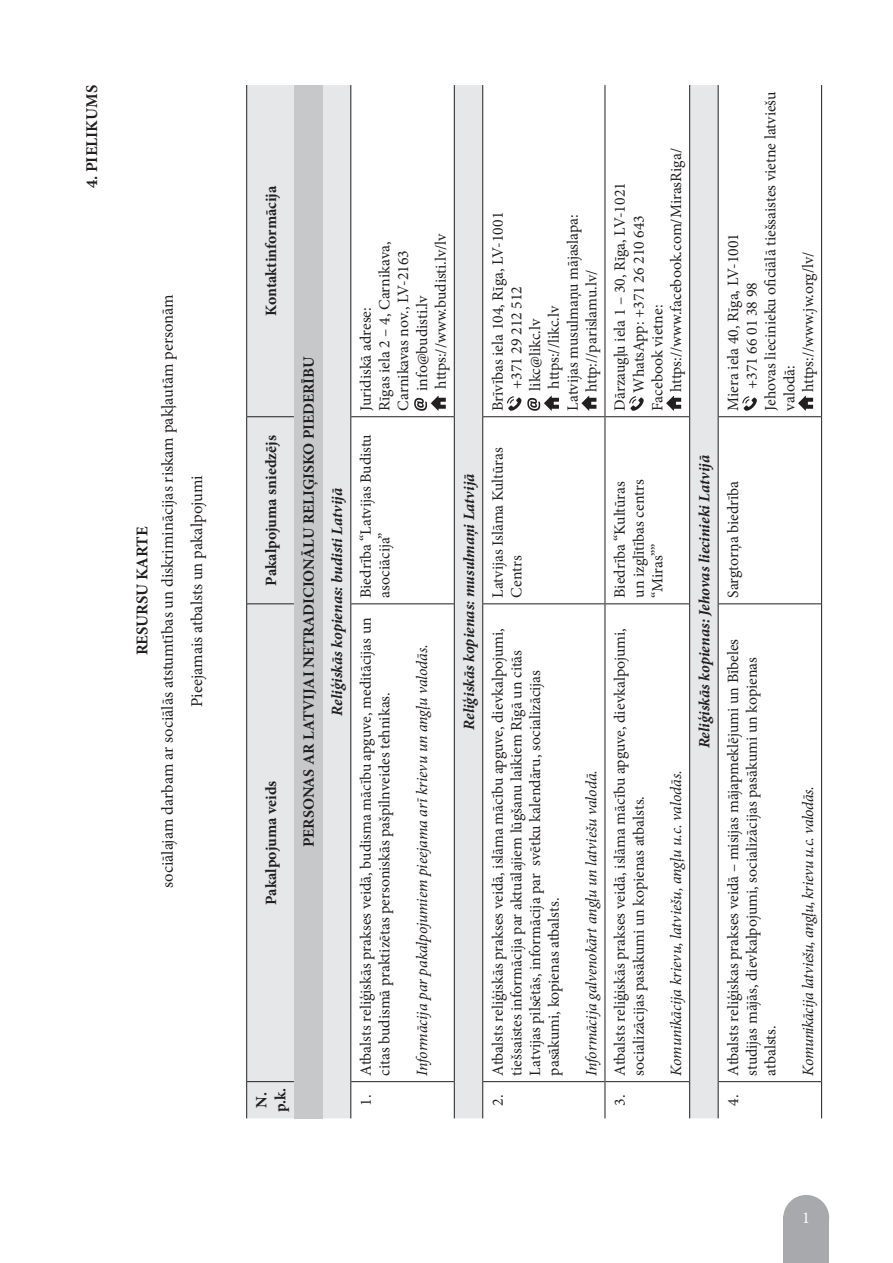
<style>
.page{position:relative;width:893px;height:1263px;background:#fff}
.page>*{position:absolute;margin:0;border:0;box-sizing:border-box;transform-origin:0 0}
.t1{font:16.5px/29.5px "Minion Pro";color:#231f20;text-align:center}
.t2{font:700 16.5px "Minion Pro";color:#231f20}
.t3{font:16.5px "Minion Pro";color:#fff}
.t4{font:15.75px/18.8px "Minion Pro";color:#231f20}
.t5{font:italic 15.75px "Minion Pro";letter-spacing:-.015em;color:#231f20}
.t6{font:italic 700 15.75px "Minion Pro";letter-spacing:-.005em;color:#231f20}
.t7{font:700 15.75px/18.8px "Minion Pro";color:#231f20}
</style>
<div class="page">
<div style="left:783px;top:1195px;width:46px;height:46px;background:#a8a9ad;border-radius:50%"></div>
<div style="left:783px;top:1216px;width:46px;height:47px;background:#a8a9ad"></div>
<svg style="left:247px;top:85px;width:471px;height:1033px"></svg>
<div style="left:294px;top:85px;width:28px;height:1033px;background:#c7c8ca"></div>
<hr style="left:246px;top:1082px;width:1px;height:36px;background:#231f20">
<hr style="left:246px;top:604px;width:1px;height:478px;background:#231f20">
<hr style="left:247px;top:1081px;width:47px;height:1px;background:#231f20">
<hr style="left:246px;top:417px;width:1px;height:187px;background:#231f20">
<hr style="left:247px;top:603px;width:47px;height:1px;background:#231f20">
<hr style="left:246px;top:85px;width:1px;height:332px;background:#231f20">
<hr style="left:247px;top:416px;width:47px;height:1px;background:#231f20">
<hr style="left:350px;top:1082px;width:1px;height:36px;background:#231f20">
<hr style="left:350px;top:604px;width:1px;height:478px;background:#231f20">
<hr style="left:351px;top:1081px;width:103px;height:1px;background:#231f20">
<hr style="left:350px;top:417px;width:1px;height:187px;background:#231f20">
<hr style="left:351px;top:603px;width:103px;height:1px;background:#231f20">
<hr style="left:350px;top:85px;width:1px;height:332px;background:#231f20">
<hr style="left:351px;top:416px;width:103px;height:1px;background:#231f20">
<hr style="left:454px;top:1082px;width:1px;height:36px;background:#231f20">
<hr style="left:454px;top:604px;width:1px;height:478px;background:#231f20">
<hr style="left:454px;top:417px;width:1px;height:187px;background:#231f20">
<hr style="left:454px;top:85px;width:1px;height:332px;background:#231f20">
<hr style="left:482px;top:1082px;width:1px;height:36px;background:#231f20">
<hr style="left:482px;top:604px;width:1px;height:478px;background:#231f20">
<hr style="left:483px;top:1081px;width:122px;height:1px;background:#231f20">
<hr style="left:482px;top:417px;width:1px;height:187px;background:#231f20">
<hr style="left:483px;top:603px;width:122px;height:1px;background:#231f20">
<hr style="left:482px;top:85px;width:1px;height:332px;background:#231f20">
<hr style="left:483px;top:416px;width:122px;height:1px;background:#231f20">
<hr style="left:605px;top:1082px;width:1px;height:36px;background:#231f20">
<hr style="left:605px;top:604px;width:1px;height:478px;background:#231f20">
<hr style="left:605px;top:1081px;width:84px;height:1px;background:#231f20">
<hr style="left:605px;top:417px;width:1px;height:187px;background:#231f20">
<hr style="left:605px;top:603px;width:84px;height:1px;background:#231f20">
<hr style="left:605px;top:85px;width:1px;height:332px;background:#231f20">
<hr style="left:605px;top:416px;width:84px;height:1px;background:#231f20">
<hr style="left:689px;top:1082px;width:1px;height:36px;background:#231f20">
<hr style="left:689px;top:604px;width:1px;height:478px;background:#231f20">
<hr style="left:689px;top:417px;width:1px;height:187px;background:#231f20">
<hr style="left:689px;top:85px;width:1px;height:332px;background:#231f20">
<hr style="left:718px;top:1082px;width:1px;height:36px;background:#231f20">
<hr style="left:718px;top:604px;width:1px;height:478px;background:#231f20">
<hr style="left:718px;top:1081px;width:103px;height:1px;background:#231f20">
<hr style="left:718px;top:417px;width:1px;height:187px;background:#231f20">
<hr style="left:718px;top:603px;width:103px;height:1px;background:#231f20">
<hr style="left:718px;top:85px;width:1px;height:332px;background:#231f20">
<hr style="left:718px;top:416px;width:103px;height:1px;background:#231f20">
<hr style="left:821px;top:1082px;width:1px;height:36px;background:#231f20">
<hr style="left:821px;top:604px;width:1px;height:478px;background:#231f20">
<hr style="left:821px;top:417px;width:1px;height:187px;background:#231f20">
<hr style="left:821px;top:85px;width:1px;height:332px;background:#231f20">
<svg style="left:414px;top:396px;width:32px;height:15px"></svg>
<svg style="left:507px;top:396px;width:14px;height:15px"></svg>
<svg style="left:527px;top:396px;width:32px;height:15px"></svg>
<svg style="left:581px;top:396px;width:15px;height:15px"></svg>
<svg style="left:629px;top:396px;width:15px;height:15px"></svg>
<svg style="left:666px;top:396px;width:15px;height:15px"></svg>
<svg style="left:742px;top:396px;width:15px;height:15px"></svg>
<svg style="left:798px;top:396px;width:15px;height:15px"></svg>
<p class="t2" style="left:80px;top:188px;width:105px;rotate:-90deg">4. PIELIKUMS</p>
<p class="t2" style="left:131px;top:655px;width:130px;rotate:-90deg">RESURSU KARTE</p>
<p class="t1" style="left:153px;top:888px;width:596px;rotate:-90deg">sociālajam darbam ar sociālās atstumtības un diskriminācijas riskam pakļautām personām<br>Pieejamais atbalsts un pakalpojumi</p>
<p class="t7" style="left:261px;top:316px;width:132px;rotate:-90deg">Kontaktinformācija</p>
<p class="t7" style="left:261px;top:585px;width:152px;rotate:-90deg">Pakalpojuma sniedzējs</p>
<p class="t7" style="left:261px;top:905px;width:125px;rotate:-90deg">Pakalpojuma veids</p>
<p class="t7" style="left:299px;top:847px;width:492px;rotate:-90deg">PERSONAS AR LATVIJAI NETRADICIONĀLU RELIĢISKO PIEDERĪBU</p>
<p class="t6" style="left:326px;top:715px;width:229px;rotate:-90deg">Reliģiskās kopienas: budisti Latvijā</p>
<p class="t7" style="left:252px;top:1112px;width:26px;rotate:-90deg">N. p.k.</p>
<p class="t4" style="left:431px;top:389px;width:157px;rotate:-90deg">https://www.budisti.lv/lv</p>
<p class="t4" style="left:375px;top:411px;width:171px;rotate:-90deg">Rīgas iela 2 – 4, Carnikava,</p>
<p class="t4" style="left:394px;top:411px;width:162px;rotate:-90deg">Carnikavas nov., LV-2163</p>
<p class="t4" style="left:413px;top:391px;width:97px;rotate:-90deg">info@budisti.lv</p>
<p class="t4" style="left:356px;top:411px;width:105px;rotate:-90deg">Juridiskā adrese:</p>
<p class="t4" style="left:356px;top:598px;width:165px;rotate:-90deg">Biedrība “Latvijas Budistu asociācija”</p>
<p class="t4" style="left:356px;top:1076px;width:460px;text-indent:-30px;rotate:-90deg">1. Atbalsts reliģiskās prakses veidā, budisma mācību apguve, meditācijas un citas budismā praktizētas personiskās pašpilnveides tehnikas.</p>
<p class="t5" style="left:411px;top:1076px;width:433px;rotate:-90deg">Informācija par pakalpojumiem pieejama arī krievu un angļu valodās.</p>
<p class="t4" style="left:488px;top:411px;width:200px;rotate:-90deg">Brīvības iela 104, Rīga, LV-1001</p>
<p class="t4" style="left:563px;top:411px;width:198px;rotate:-90deg">Latvijas musulmaņu mājaslapa:</p>
<p class="t4" style="left:582px;top:392px;width:124px;rotate:-90deg">http://parislamu.lv/</p>
<p class="t4" style="left:507px;top:389px;width:105px;rotate:-90deg">+371 29 212 512</p>
<p class="t4" style="left:545px;top:389px;width:85px;rotate:-90deg">https://likc.lv</p>
<p class="t4" style="left:526px;top:391px;width:74px;rotate:-90deg">likc@likc.lv</p>
<p class="t4" style="left:667px;top:392px;width:245px;rotate:-90deg">https://www.facebook.com/MirasRiga/</p>
<p class="t4" style="left:611px;top:411px;width:230px;rotate:-90deg">Dārzaugļu iela 1 – 30, Rīga, LV-1021</p>
<p class="t4" style="left:629px;top:393px;width:179px;rotate:-90deg">WhatsApp: +371 26 210 643</p>
<p class="t4" style="left:648px;top:411px;width:107px;rotate:-90deg">Facebook vietne:</p>
<p class="t6" style="left:458px;top:730px;width:257px;rotate:-90deg">Reliģiskās kopienas: musulmaņi Latvijā</p>
<p class="t4" style="left:488px;top:598px;width:152px;rotate:-90deg">Latvijas Islāma Kultūras<br>Centrs</p>
<p class="t4" style="left:488px;top:1076px;width:449px;text-indent:-30px;rotate:-90deg">2. Atbalsts reliģiskās prakses veidā, islāma mācību apguve, dievkalpojumi, tiešsaistes informācija par aktuālajiem lūgšanu laikiem Rīgā un citās Latvijas pilsētās, informācija par svētku kalendāru, socializācijas pasākumi, kopienas atbalsts.</p>
<p class="t5" style="left:581px;top:1076px;width:307px;rotate:-90deg">Informācija galvenokārt angļu un latviešu valodā.</p>
<p class="t4" style="left:611px;top:598px;width:120px;text-align:justify;rotate:-90deg">Biedrība “Kultūras un izglītības centrs “Miras””</p>
<p class="t4" style="left:611px;top:1076px;width:449px;text-indent:-30px;rotate:-90deg">3. Atbalsts reliģiskās prakses veidā, islāma mācību apguve, dievkalpojumi, socializācijas pasākumi un kopienas atbalsts.</p>
<p class="t5" style="left:665px;top:1076px;width:307px;rotate:-90deg">Komunikācija krievu, latviešu, angļu u.c. valodās.</p>
<p class="t6" style="left:693px;top:748px;width:295px;rotate:-90deg">Reliģiskās kopienas: Jehovas liecinieki Latvijā</p>
<p class="t4" style="left:761px;top:411px;width:321px;rotate:-90deg">Jehovas liecinieku oficiālā tiešsaistes vietne latviešu</p>
<p class="t4" style="left:724px;top:411px;width:179px;rotate:-90deg">Miera iela 40, Rīga, LV-1001</p>
<p class="t4" style="left:799px;top:392px;width:142px;rotate:-90deg">https://www.jw.org/lv/</p>
<p class="t4" style="left:742px;top:389px;width:108px;rotate:-90deg">+371 66 01 38 98</p>
<p class="t4" style="left:780px;top:411px;width:47px;rotate:-90deg">valodā:</p>
<p class="t4" style="left:724px;top:598px;width:119px;rotate:-90deg">Sargtorņa biedrība</p>
<p class="t4" style="left:724px;top:1076px;width:438px;text-indent:-30px;rotate:-90deg">4. Atbalsts reliģiskas prakses veidā – misijas mājapmeklējumi un Bībeles studijas mājās, dievkalpojumi, socializācijas pasākumi un kopienas atbalsts.</p>
<p class="t5" style="left:797px;top:1076px;width:291px;rotate:-90deg">Komunikācija latviešu, angļu, krievu u.c. valodās.</p>
<p class="t3" style="left:802px;top:1206px;width:9px">1</p>
</div>
